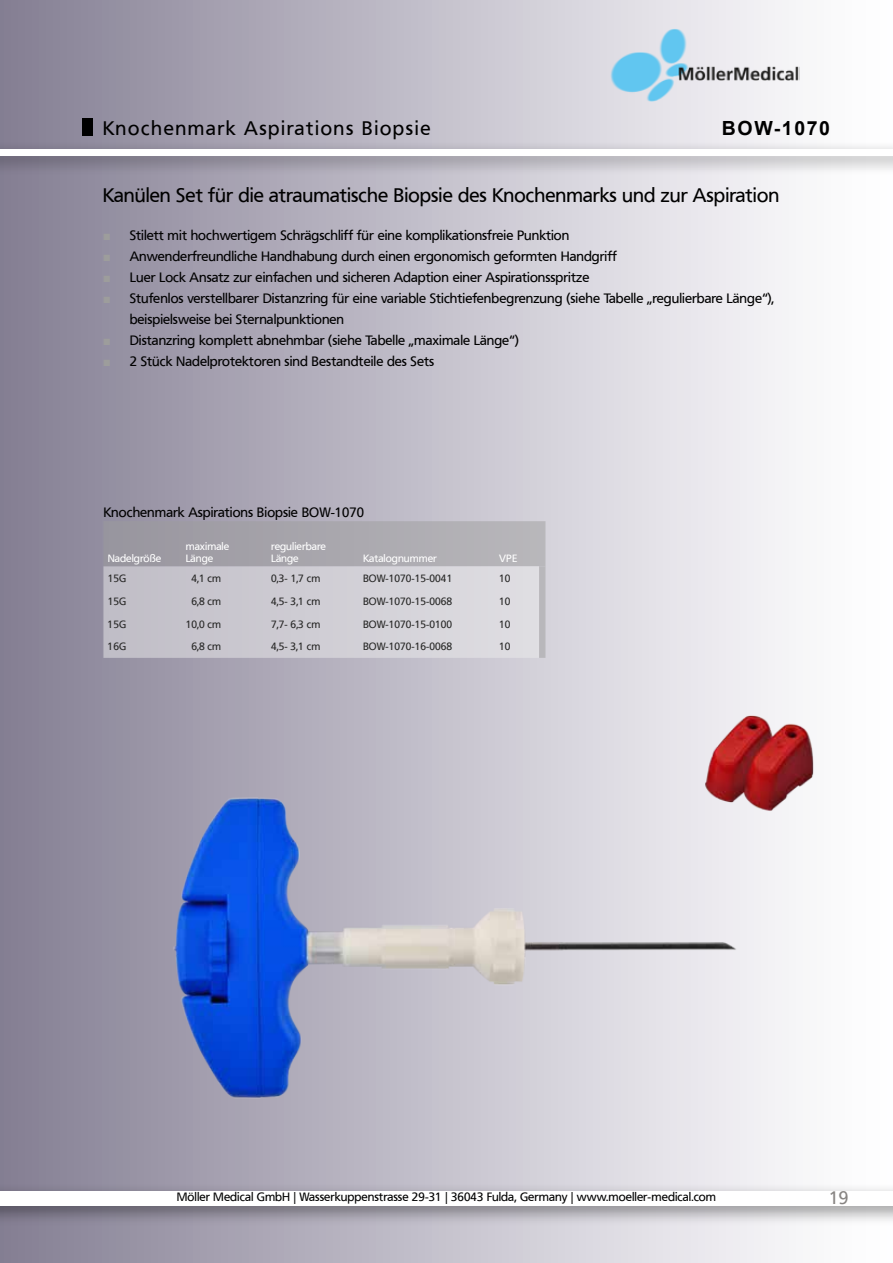
<style>
.page{position:relative;width:893px;height:1263px;background:#fff}
.page>*{position:absolute;margin:0;border:0;box-sizing:border-box;transform-origin:0 0}
.t1{font:19.5px "Frutiger VR";color:#000}
.t2{font:19.5px "Frutiger VR";letter-spacing:.08em;color:#000}
.t3{font:700 19.5px "Arial";letter-spacing:.08em;color:#000}
.t4{font:18px "Frutiger VR";color:#888583}
.t5{font:13.5px/21px "Frutiger VR";color:#000}
.t6{font:12px "Frutiger VR";color:#000}
.t7{font:10.5px "Frutiger VR";color:#282827}
.t8{font:10.5px/12px "Frutiger VR";color:#fff}
.s1{font-family:"Arial";color:#9d9d9c}
</style>
<div class="page">
<div style="left:0;top:0;width:893px;height:1263px;background:linear-gradient(to right,#868094,#fff)"></div>
<div style="left:0;top:141px;width:893px;height:35px;background:#000;opacity:.4"></div>
<div style="left:0;top:149px;width:893px;height:6px;background:#fff"></div>
<div style="left:82px;top:118px;width:11px;height:17px;background:#000"></div>
<div style="left:0;top:1182px;width:893px;height:44px;background:#000;opacity:.4"></div>
<div style="left:0;top:1191px;width:893px;height:14px;background:#fff"></div>
<img style="left:608px;top:28px;width:191px;height:74px">
<img style="left:162px;top:791px;width:582px;height:315px">
<img style="left:691px;top:705px;width:148px;height:108px">
<svg style="left:103px;top:521px;width:442px;height:137px;background:#c2c0c6"></svg>
<h1 class="t2" style="left:103px;top:117px;width:329px">Knochenmark Aspirations Biopsie</h1>
<h1 class="t3" style="left:722px;top:115px;width:110px">BOW-1070</h1>
<h1 class="t1" style="left:103px;top:184px;width:678px">Kanülen Set für die atraumatische Biopsie des Knochenmarks und zur Aspiration</h1>
<p class="t5" style="left:103px;top:225px;width:468px"><span class="s1">■</span> Stilett mit hochwertigem Schrägschliff für eine komplikationsfreie Punktion</p>
<p class="t5" style="left:103px;top:246px;width:516px"><span class="s1">■</span> Anwenderfreundliche Handhabung durch einen ergonomisch geformten Handgriff</p>
<p class="t5" style="left:103px;top:267px;width:488px"><span class="s1">■</span> Luer Lock Ansatz zur einfachen und sicheren Adaption einer Aspirationsspritze</p>
<p class="t5" style="left:130px;top:288px;width:646px;text-indent:-27px"><span class="s1">■</span> Stufenlos verstellbarer Distanzring für eine variable Stichtiefenbegrenzung (siehe Tabelle „regulierbare Länge“), beispielsweise bei Sternalpunktionen</p>
<p class="t5" style="left:103px;top:330px;width:417px"><span class="s1">■</span> Distanzring komplett abnehmbar (siehe Tabelle „maximale Länge“)</p>
<p class="t5" style="left:103px;top:351px;width:333px"><span class="s1">■</span> 2 Stück Nadelprotektoren sind Bestandteile des Sets</p>
<p class="t5" style="left:103px;top:502px;width:262px">Knochenmark Aspirations Biopsie BOW-1070</p>
<p class="t8" style="left:108px;top:552px;width:55px">Nadelgröße</p>
<p class="t8" style="left:186px;top:540px;width:45px">maximale<br>Länge</p>
<p class="t8" style="left:271px;top:540px;width:56px">regulierbare<br>Länge</p>
<p class="t8" style="left:363px;top:552px;width:75px">Katalognummer</p>
<p class="t8" style="left:499px;top:552px;width:20px">VPE</p>
<p class="t7" style="left:108px;top:572px;width:20px">15G</p>
<p class="t7" style="left:191px;top:572px;width:31px">4,1 cm</p>
<p class="t7" style="left:271px;top:572px;width:51px">0,3- 1,7 cm</p>
<p class="t7" style="left:363px;top:572px;width:91px">BOW-1070-15-0041</p>
<p class="t7" style="left:499px;top:572px;width:13px">10</p>
<p class="t7" style="left:108px;top:595px;width:20px">15G</p>
<p class="t7" style="left:191px;top:595px;width:31px">6,8 cm</p>
<p class="t7" style="left:271px;top:595px;width:51px">4,5- 3,1 cm</p>
<p class="t7" style="left:363px;top:595px;width:91px">BOW-1070-15-0068</p>
<p class="t7" style="left:499px;top:595px;width:13px">10</p>
<p class="t7" style="left:108px;top:618px;width:20px">15G</p>
<p class="t7" style="left:186px;top:618px;width:37px">10,0 cm</p>
<p class="t7" style="left:271px;top:618px;width:51px">7,7- 6,3 cm</p>
<p class="t7" style="left:363px;top:618px;width:91px">BOW-1070-15-0100</p>
<p class="t7" style="left:499px;top:618px;width:13px">10</p>
<p class="t7" style="left:108px;top:641px;width:20px">16G</p>
<p class="t7" style="left:191px;top:641px;width:31px">6,8 cm</p>
<p class="t7" style="left:271px;top:641px;width:51px">4,5- 3,1 cm</p>
<p class="t7" style="left:363px;top:641px;width:91px">BOW-1070-16-0068</p>
<p class="t7" style="left:499px;top:641px;width:13px">10</p>
<p class="t6" style="left:177px;top:1190px;width:541px">Möller Medical GmbH | Wasserkuppenstrasse 29-31 | 36043 Fulda, Germany | www.moeller-medical.com</p>
<h2 class="t4" style="left:829px;top:1187px;width:21px">19</h2>
</div>
